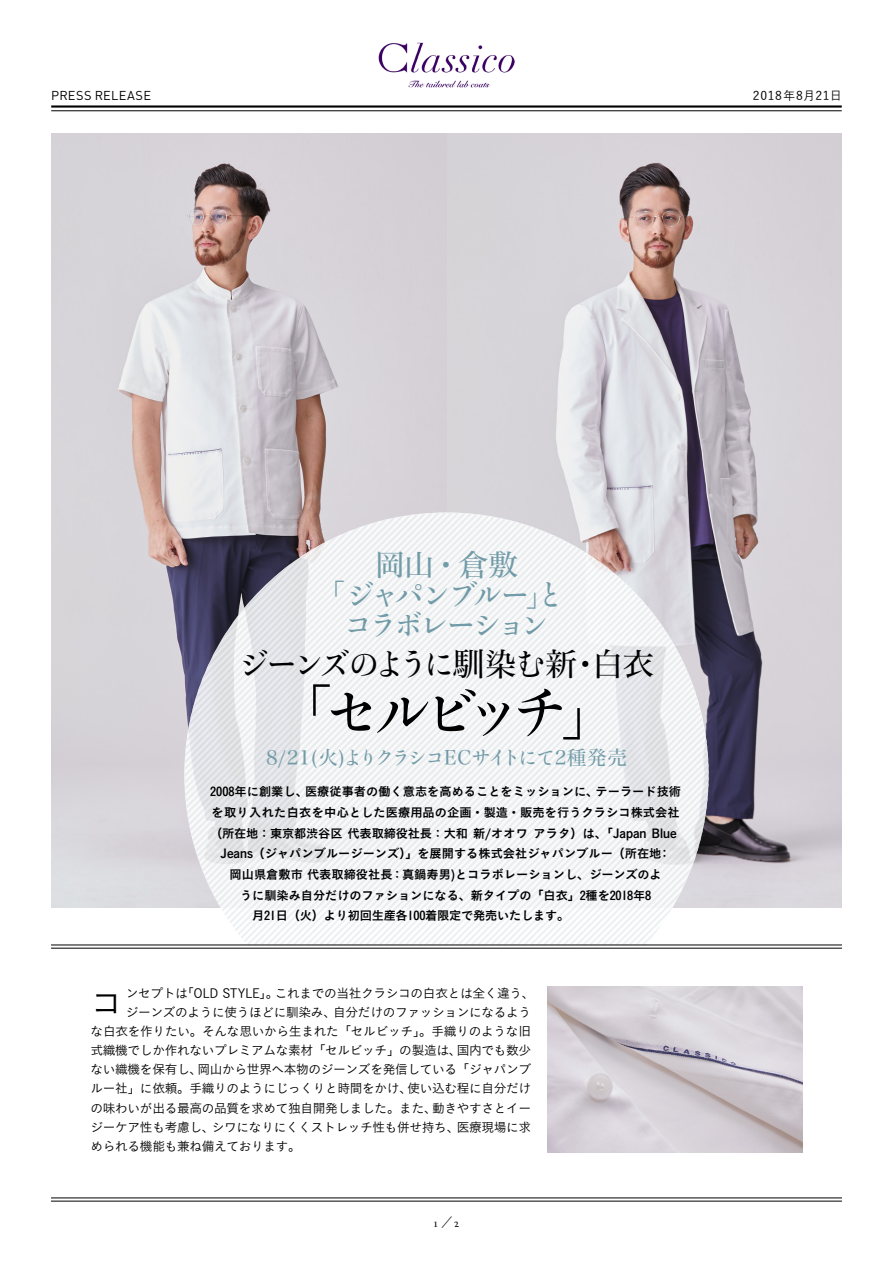
<style>
.page{position:relative;width:893px;height:1263px;background:#fff}
.page>*{position:absolute;margin:0;border:0;box-sizing:border-box;transform-origin:0 0}
.t1{font:58.5px "Yutuki 5 Go K Std W4";letter-spacing:-.19em;color:#000}
.t2{font:58.5px "Hira Min Std N W4";color:#000}
.t3{font:31.95px "Yutuki 5 Go K Std W4";letter-spacing:-.17em;color:#000}
.t4{font:31.95px "Hira Min Std N W4";color:#000}
.t5{font:31.95px "Koburina Go Std N W3";color:#000}
.t6{font:29.7px/29.7px "Yutuki 5 Go K Std W4";letter-spacing:-.145em;color:#719ba7}
.t7{font:29.7px "Hira Min Std N W4";color:#719ba7}
.t8{font:19.65px "Hira Min Std N W4";letter-spacing:.03em;color:#719ba7}
.t9{font:12.75px/19.2px "Koburina Go Std N W3";letter-spacing:-.03em;color:#000}
.t10{font:12.75px "DIN";letter-spacing:.025em;color:#000}
.t11{font:12.75px "Koburina Go Std N W3";letter-spacing:.01em;color:#000}
.t12{font:12.75px "Garamond FB Text";color:#000}
.t13{font:12.15px "Koburina Go Std N W6";color:#000}
.t14{font:12.15px "Koburina Go Std N W6";letter-spacing:-.02em;color:#000}
.t15{font:500 12.15px "Yu Go";letter-spacing:.055em;color:#000}
.s1{font-family:"Hira Min Std N W4"}
.s2{font-family:"Yutuki 5 Go K Std W4"}
.s3{font-family:"Koburina Go Std N W1"}
</style>
<div class="page">
<hr style="left:51px;top:105px;width:791px;height:3px;background:#000">
<hr style="left:51px;top:111px;width:791px;height:1px;background:#000">
<img style="left:51px;top:134px;width:791px;height:774px">
<svg style="left:332px;top:734px;width:377px;height:211px"></svg>
<img style="left:379px;top:42px;width:135px;height:46px">
<hr style="left:51px;top:1201px;width:791px;height:1px;background:#000">
<hr style="left:51px;top:1198px;width:791px;height:1px;background:#000">
<hr style="left:51px;top:948px;width:791px;height:1px;background:#000">
<hr style="left:51px;top:945px;width:791px;height:1px;background:#000">
<img style="left:547px;top:986px;width:255px;height:166px">
<p class="t10" style="left:51px;top:88px;width:101px">PRESS RELEASE</p>
<p class="t15" style="left:753px;top:84px;width:91px">2018年 月8 21日</p>
<h3 class="t7" style="left:375px;top:543px;width:144px">岡山・倉敷</h3>
<h3 class="t6" style="left:344px;top:579px;width:207px;text-indent:-27px"><span class="s1">「</span>ジャパンブルーコラボレーション</h3>
<h3 class="t6" style="left:525px;top:579px;width:42px">と<span class="s1">」</span></h3>
<h2 class="t3" style="left:239px;top:645px;width:340px">ジーンズのように<span class="s1">馴染</span>む<span class="s1">新</span></h2>
<h1 class="t2" style="left:559px;top:670px;width:60px">「</h1>
<h2 class="t4" style="left:569px;top:641px;width:33px">・</h2>
<h1 class="t1" style="left:275px;top:678px;width:296px"><span class="s1">「</span>セルビッチ</h1>
<h2 class="t4" style="left:592px;top:641px;width:64px">白衣</h2>
<h3 class="t8" style="left:266px;top:743px;width:363px">8/21 火( )<span class="s2">よりクラシコ</span>EC<span class="s2">サイトにて</span>2種発売</h3>
<p class="t13" style="left:596px;top:782px;width:87px">テーラード技術</p>
<p class="t13" style="left:210px;top:782px;width:99px">2008年に創業し、</p>
<p class="t13" style="left:212px;top:803px;width:470px">を取り入れた白衣を中心とした医療用品の企画・製造・販売を行うクラシコ株式会社</p>
<p class="t13" style="left:533px;top:823px;width:145px">アラタ）は、「Japan Blue</p>
<p class="t13" style="left:305px;top:782px;width:295px">医療従事者の働く意志を高めることをミッションに、</p>
<p class="t13" style="left:210px;top:823px;width:319px">（所在地：東京都渋谷区代表取締役社長：大和新/オオワ</p>
<p class="t13" style="left:221px;top:844px;width:442px">Jeans（ジャパンブルージーンズ）」を展開する株式会社ジャパンブルー（所在地</p>
<p class="t13" style="left:230px;top:865px;width:433px">岡山県倉敷市代表取締役社長：真鍋寿男)とコラボレーションし、ジーンズのよ</p>
<p class="t13" style="left:240px;top:886px;width:413px">うに馴染み自分だけのファションになる、新タイプの「白衣」2種を2018年8</p>
<p class="t14" style="left:252px;top:906px;width:319px">月21日（火）より初回生産各100着限定で発売いたします。</p>
<p class="t13" style="left:658px;top:844px;width:14px">：</p>
<p class="t9" style="left:126px;top:983px;width:64px">ンセプトは</p>
<p class="t11" style="left:181px;top:983px;width:99px">「OLD STYLE」。</p>
<p class="t9" style="left:275px;top:983px;width:261px">これまでの当社クラシコの白衣とは全く違う、</p>
<h2 class="t5" style="left:91px;top:978px;width:33px">コ</h2>
<p class="t9" style="left:126px;top:1002px;width:212px">ジーンズのように使うほどに馴染み、</p>
<p class="t9" style="left:91px;top:1021px;width:442px">な白衣を作りたい。そんな思いから生まれた「セルビッチ」。手織りのような旧</p>
<p class="t9" style="left:457px;top:1041px;width:76px">国内でも数少</p>
<p class="t9" style="left:333px;top:1002px;width:199px">自分だけのファッションになるよう</p>
<p class="t9" style="left:197px;top:1041px;width:335px;text-indent:-107px">式織機でしか作れないプレミアムな素材「セルビッチ」の製造は、<br>岡山から世界へ本物のジーンズを発信している「ジャパンブ</p>
<p class="t9" style="left:91px;top:1060px;width:113px">ない織機を保有し、</p>
<p class="t9" style="left:407px;top:1079px;width:125px">使い込む程に自分だけ</p>
<p class="t9" style="left:91px;top:1079px;width:323px">ルー社」に依頼。手織りのようにじっくりと時間をかけ、</p>
<p class="t9" style="left:91px;top:1098px;width:348px">の味わいが出る最高の品質を求めて独自開発しました。また、</p>
<p class="t9" style="left:432px;top:1098px;width:101px">動きやすさとイー</p>
<p class="t9" style="left:91px;top:1117px;width:212px">ジーケア性も考慮し、<br>められる機能も兼ね備えております。</p>
<p class="t9" style="left:457px;top:1117px;width:76px">医療現場に求</p>
<p class="t9" style="left:212px;top:1117px;width:249px">シワになりにくくストレッチ性も併せ持ち、</p>
<p class="t12" style="left:434px;top:1216px;width:27px">1<span class="s3">／</span>2</p>
</div>
